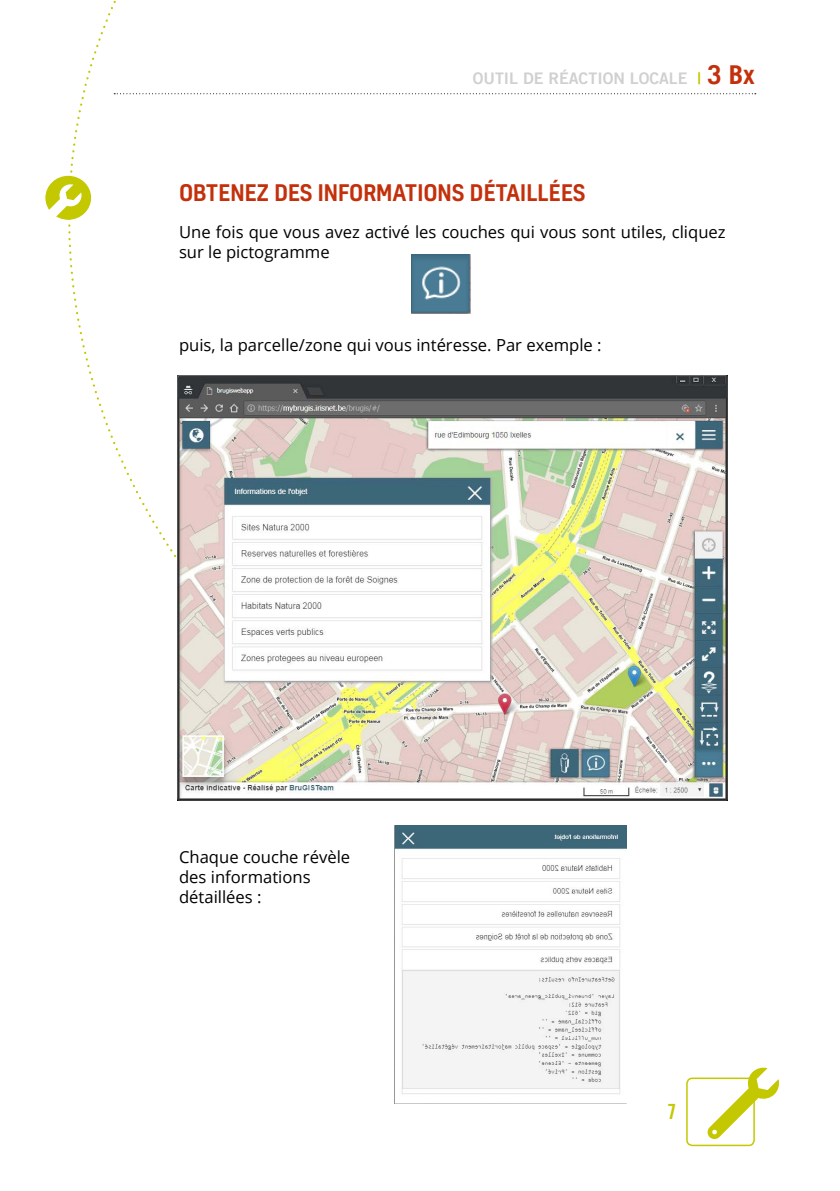
<style>
.page{position:relative;width:840px;height:1191px;background:#fff}
.page>*{position:absolute;margin:0;border:0;box-sizing:border-box;transform-origin:0 0}
.t1{font:500 22px "Kelson";color:#c3300b}
.t2{font:21px "Trade Gothic Bold Cond Twenty";color:#c4c800}
.t3{font:16.6px/20px "Open Sans";color:#000}
.t4{font:16px "Trade Gothic Bold Two";color:#d0d0d0}
.s1{color:#c4c800}
.s2{font-family:"Trade Gothic";font-weight:700;font-size:26px;color:#c3300b}
</style>
<div class="page">
<svg style="left:258px;top:93px;width:497px;height:1px"></svg>
<svg style="left:50px;top:0;width:208px;height:557px"></svg>
<div style="left:685px;top:1077px;width:69px;height:69px;border:2px solid #c4c800;border-radius:5px"></div>
<svg style="left:706px;top:1067px;width:73px;height:72px"></svg>
<div style="left:45px;top:176px;width:46px;height:44px;background:#c4c800;border-radius:50%"></div>
<svg style="left:45px;top:184px;width:37px;height:51px"></svg>
<img style="left:411px;top:255px;width:59px;height:59px">
<img style="left:177px;top:376px;width:550px;height:424px">
<img style="left:394px;top:825px;width:232px;height:278px">
<p class="t4" style="left:472px;top:69px;width:283px">OUTIL DE RÉACTION LOCALE <span class="s1">|</span> <span class="s2">3 Bx</span></p>
<h1 class="t1" style="left:179px;top:178px;width:407px">OBTENEZ DES INFORMATIONS DÉTAILLÉES</h1>
<p class="t3" style="left:179px;top:222px;width:547px">Une fois que vous avez activé les couches qui vous sont utiles, cliquez sur le pictogramme</p>
<p class="t3" style="left:179px;top:334px;width:424px">puis, la parcelle/zone qui vous intéresse. Par exemple :</p>
<p class="t3" style="left:179px;top:847px;width:172px">Chaque couche révèle des informations détaillées :</p>
<p class="t2" style="left:666px;top:1099px;width:11px">7</p>
</div>
